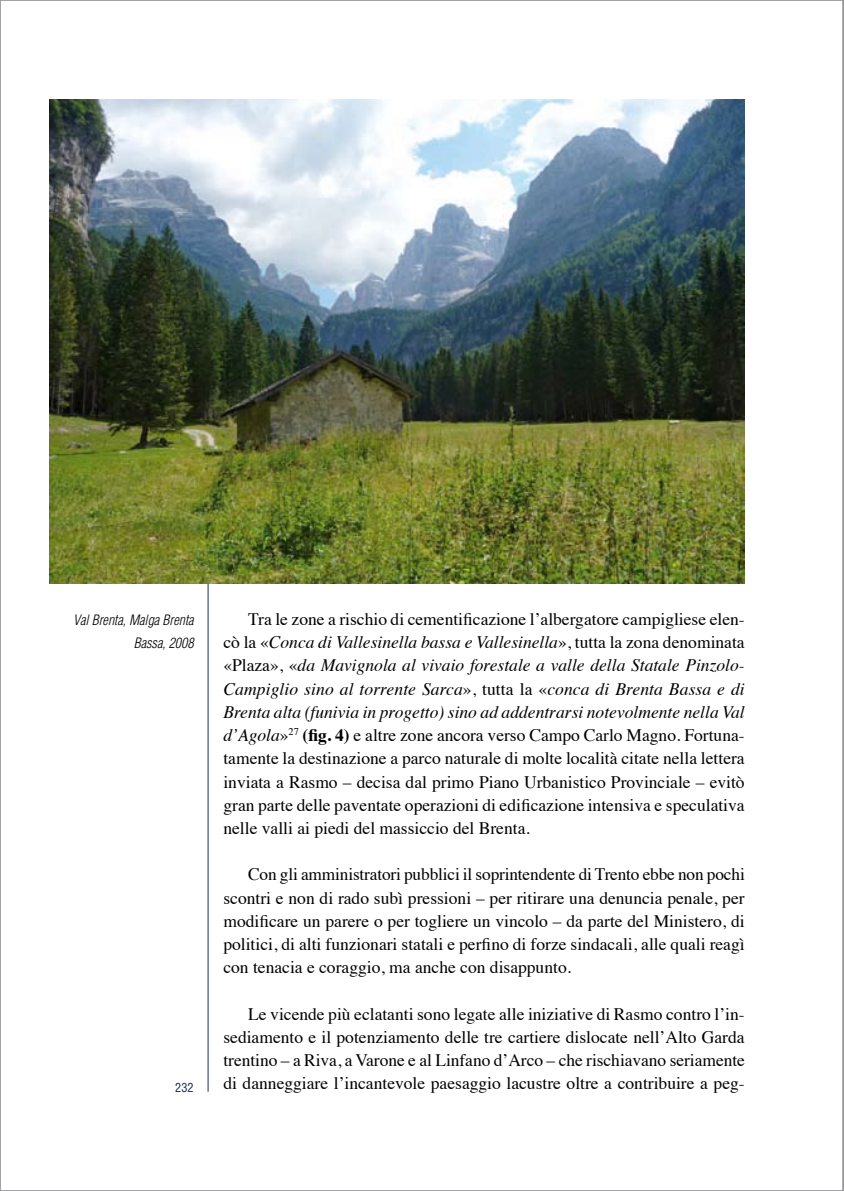
<style>
.page{position:relative;width:844px;height:1191px;background:#fff}
.page>*{position:absolute;margin:0;border:0;box-sizing:border-box;transform-origin:0 0}
.t1{font:17.5px/23.3px "Times";color:#000;text-align:justify}
.t2{font:italic 300 condensed 14px/23.3px "Helvetica";color:#000;text-align:right}
.t3{font:condensed 12.25px "Helvetica";color:#162f57}
.s1{font-style:italic}
.s2{font-weight:700}
</style>
<div class="page">
<hr style="left:207px;top:99px;width:1px;height:992px;background:#162f57">
<svg style="left:842px;top:0;width:1px;height:1191px"></svg>
<img style="left:50px;top:99px;width:694px;height:484px">
<p class="t2" style="left:73px;top:608px;width:122px">Val Brenta, Malga Brenta<br>Bassa, 2008</p>
<p class="t3" style="left:175px;top:1079px;width:20px">232</p>
<p class="t1" style="left:223px;top:606px;width:523px;text-indent:25px">Tra le zone a rischio di cementificazione l’albergatore campigliese elen&shy;cò la «<span class="s1">Conca di Vallesinella bassa e Vallesinella</span>», tutta la zona denominata «Plaza», «<span class="s1">da Mavignola al vivaio forestale a valle della Statale Pinzolo-Campiglio sino al torrente Sarca</span>», tutta la «<span class="s1">conca di Brenta Bassa e di Brenta alta (funivia in progetto) sino ad addentrarsi notevolmente nella Val d’Agola</span>»<sup>27</sup> <span class="s2">(fig. 4)</span> e altre zone ancora verso Campo Carlo Magno. Fortuna&shy;tamente la destinazione a parco naturale di molte località citate nella lettera inviata a Rasmo – decisa dal primo Piano Urbanistico Provinciale – evitò gran parte delle paventate operazioni di edificazione intensiva e speculativa nelle valli ai piedi del massiccio del Brenta.</p>
<p class="t1" style="left:223px;top:861px;width:522px;text-indent:25px">Con gli amministratori pubblici il soprintendente di Trento ebbe non pochi scontri e non di rado subì pressioni – per ritirare una denuncia penale, per modificare un parere o per togliere un vincolo – da parte del Ministero, di politici, di alti funzionari statali e perfino di forze sindacali, alle quali reagì con tenacia e coraggio, ma anche con disappunto.</p>
<p class="t1" style="left:223px;top:1000px;width:523px;text-indent:25px">Le vicende più eclatanti sono legate alle iniziative di Rasmo contro l’in&shy;sediamento e il potenziamento delle tre cartiere dislocate nell’Alto Garda trentino – a Riva, a Varone e al Linfano d’Arco – che rischiavano seriamente di danneggiare l’incantevole paesaggio lacustre oltre a contribuire a peg-</p>
</div>
